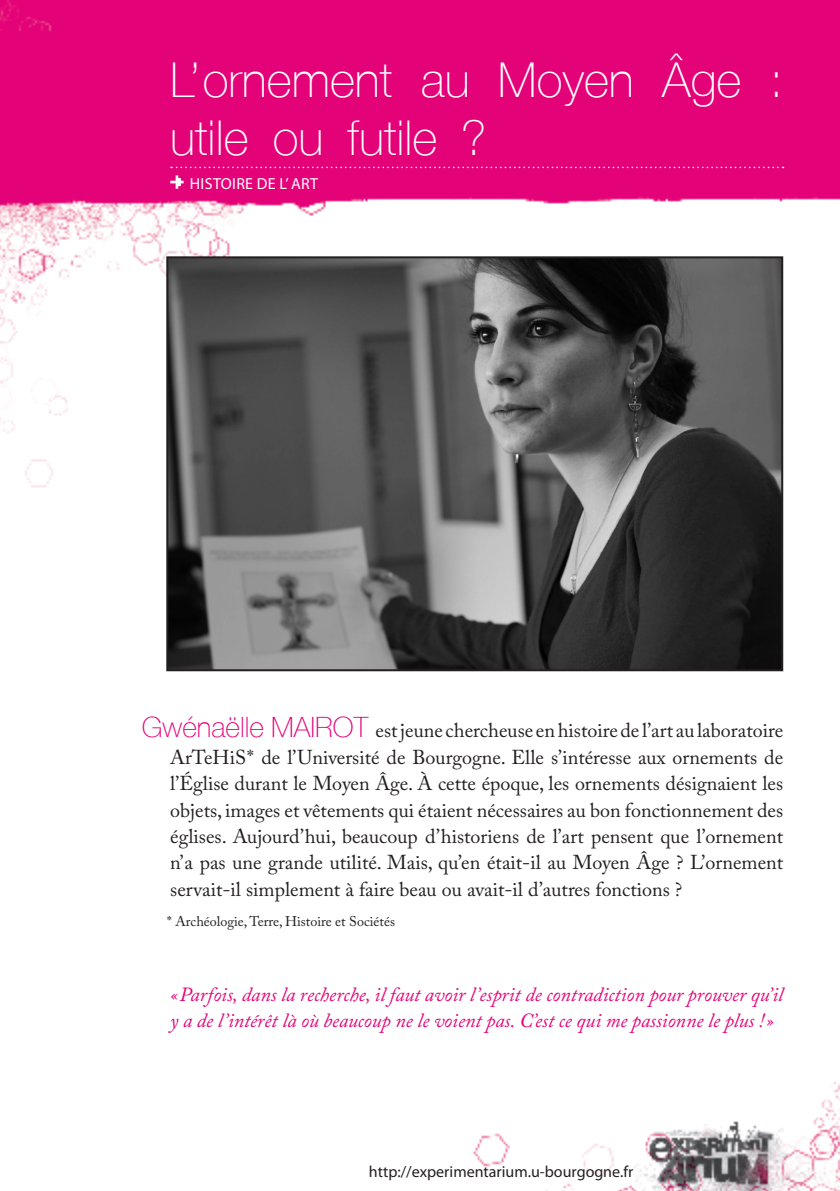
<style>
.page{position:relative;width:840px;height:1191px;background:#fff}
.page>*{position:absolute;margin:0;border:0;box-sizing:border-box;transform-origin:0 0}
.t1{font:48px/57.6px "Helvetica Expe";color:#fff}
.t2{font:20px/26.4px "Adobe Caslon Pro";color:#231f20;text-align:justify}
.t3{font:italic 20px/26.4px "Adobe Caslon Pro";color:#e40278}
.t4{font:16px "Myriad Pro";color:#231f20}
.t5{font:16px "Myriad Pro";letter-spacing:.02em;color:#fff}
.t6{font:14px "Adobe Caslon Pro";color:#231f20}
.s1{font-family:"Helvetica Expe";font-size:28px;color:#e40278}
</style>
<div class="page">
<img style="left:0;top:0;width:839px;height:1191px">
<img style="left:169px;top:259px;width:610px;height:409px">
<div style="left:166px;top:256px;width:616px;height:415px;border:2px solid #231f20"></div>
<svg style="left:170px;top:175px;width:13px;height:14px"></svg>
<svg style="left:171px;top:167px;width:612px;height:1px"></svg>
<p class="t1" style="left:170px;top:51px;width:614px">L’ornement au Moyen Âge : utile ou futile ?</p>
<p class="t5" style="left:190px;top:173px;width:130px">HISTOIRE DE L’ ART</p>
<p class="t2" style="left:170px;top:717px;width:614px;text-indent:-28px"><span class="s1">Gwénaëlle MAIROT</span> est jeune chercheuse en histoire de l’art au laboratoire ArTeHiS* de l’Université de Bourgogne. Elle s’intéresse aux ornements de l’Église durant le Moyen Âge. À cette époque, les ornements désignaient les objets, images et vêtements qui étaient nécessaires au bon fonctionnement des églises. Aujourd’hui, beaucoup d’historiens de l’art pensent que l’ornement n’a pas une grande utilité. Mais, qu’en était-il au Moyen Âge ? L’ornement servait-il simplement à faire beau ou avait-il d’autres fonctions ?</p>
<p class="t6" style="left:167px;top:913px;width:229px">* Archéologie, Terre, Histoire et Sociétés</p>
<p class="t3" style="left:170px;top:980px;width:614px">«Parfois, dans la recherche, il faut avoir l’esprit de contradiction pour prouver qu’il y a de l’intérêt là où beaucoup ne le voient pas. C’est ce qui me passionne le plus !»</p>
<p class="t4" style="left:369px;top:1161px;width:266px">http://experimentarium.u-bourgogne.fr</p>
</div>
